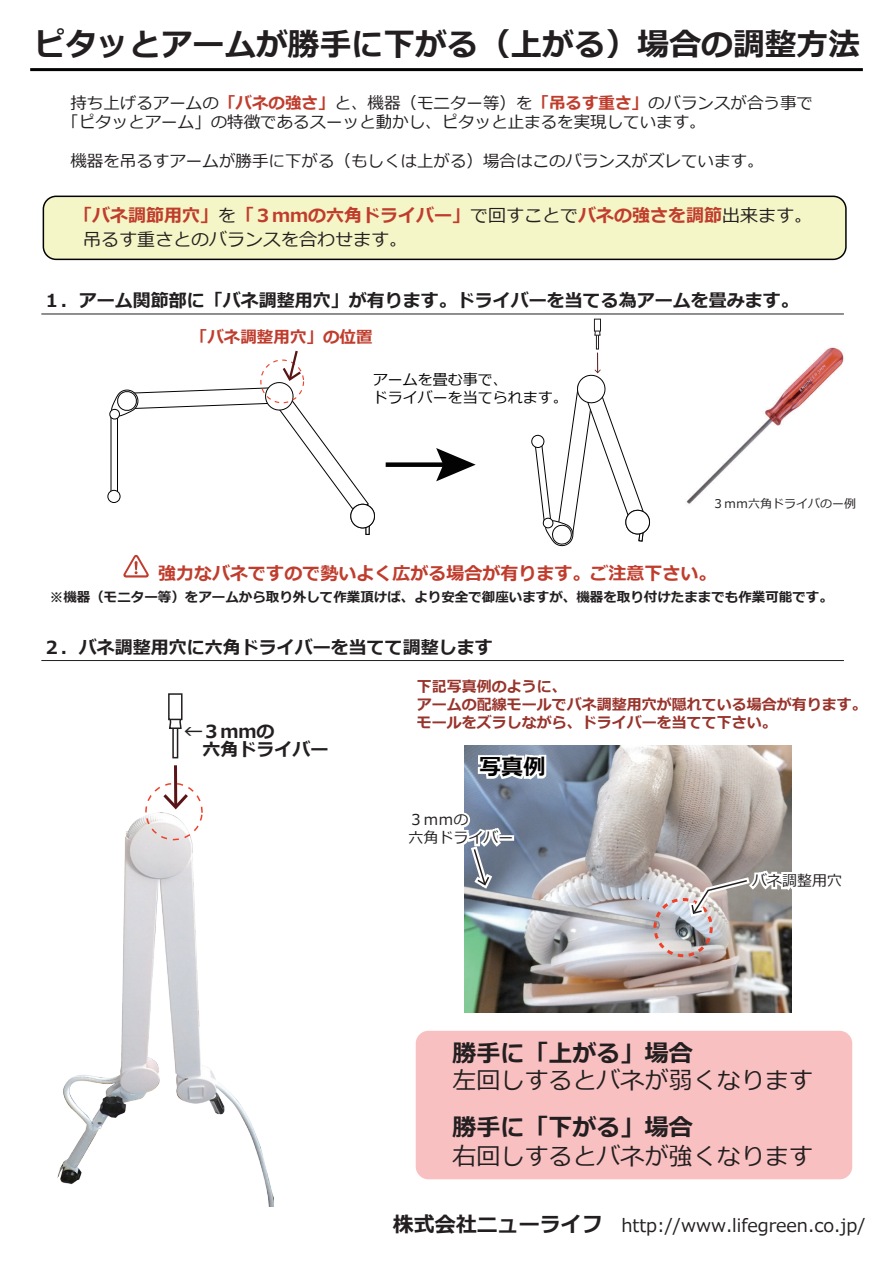
<style>
.page{position:relative;width:893px;height:1263px;background:#fff}
.page>*{position:absolute;margin:0;border:0;box-sizing:border-box;transform-origin:0 0}
.t1{font:700 31.8px "Meiryo";color:#231f20}
.t2{font:24px "Meiryo";color:#231f20}
.t3{font:700 24px "Meiryo";color:#231f20}
.t4{font:700 22.2px "Meiryo";color:#030303}
.t5{font:18px/24px "Meiryo";color:#231f20}
.t6{font:700 18px/18px "Meiryo";color:#231f20}
.t7{font:700 18px "Meiryo";color:#c03d2d}
.t8{font:16.5px/19.5px "Meiryo";color:#231f20}
.t9{font:700 16.5px "Meiryo";color:#c03d2d}
.t10{font:700 15px/18px "Meiryo";color:#98342c}
.t11{font:15px/18px "Meiryo";color:#030303}
.t12{font:15px/18px "Meiryo";color:#231f20}
.t13{font:700 13.5px "Meiryo";color:#231f20}
.t14{font:12px "Meiryo";color:#231f20}
.s1{font-weight:700;color:#c03d2d}
.s2{font-weight:700;font-size:21px}
</style>
<div class="page">
<div style="left:416px;top:1031px;width:436px;height:148px;background:#f9c0c1;border-radius:13px"></div>
<div style="left:43px;top:196px;width:803px;height:63px;background:#f5f6c7;border-radius:13px"></div>
<div style="left:43px;top:196px;width:804px;height:64px;border:2px solid #030303;border-radius:13px"></div>
<img style="left:57px;top:816px;width:217px;height:391px">
<div style="left:531px;top:435px;width:14px;height:13px;border:1px solid #030303;border-radius:6px"></div>
<div style="left:366px;top:518px;width:3px;height:17px;background:#fff;border:1px solid #030303"></div>
<div style="left:351px;top:504px;width:23px;height:24px;background:#fff;border-radius:50%"></div>
<div style="left:350px;top:504px;width:25px;height:24px;border:1px solid #030303;border-radius:50%"></div>
<div style="left:107px;top:490px;width:13px;height:13px;border:1px solid #030303;border-radius:50%"></div>
<div style="left:386px;top:462px;width:63px;height:5px;background:#030303"></div>
<svg style="left:436px;top:448px;width:40px;height:33px"></svg>
<img style="left:686px;top:347px;width:158px;height:157px">
<svg style="left:172px;top:730px;width:6px;height:28px"></svg>
<svg style="left:168px;top:720px;width:15px;height:10px"></svg>
<div style="left:168px;top:693px;width:15px;height:27px;background:#fff;border:2px solid #231f20"></div>
<hr style="left:174px;top:765px;width:3px;height:41px;background:#5a1415">
<svg style="left:144px;top:782px;width:60px;height:59px"></svg>
<div style="left:596px;top:332px;width:3px;height:17px;background:#fff;border:1px solid #231f20"></div>
<svg style="left:594px;top:331px;width:7px;height:5px"></svg>
<div style="left:594px;top:319px;width:7px;height:12px;background:#fff;border:1px solid #231f20"></div>
<svg style="left:534px;top:353px;width:116px;height:194px"></svg>
<img style="left:464px;top:745px;width:327px;height:268px">
<svg style="left:108px;top:350px;width:261px;height:159px"></svg>
<div style="left:653px;top:898px;width:60px;height:59px;border:3px dashed #ef4129;border-radius:50%"></div>
<hr style="left:30px;top:68px;width:833px;height:3px;background:#030303">
<svg style="left:123px;top:555px;width:26px;height:22px"></svg>
<hr style="left:41px;top:314px;width:803px;height:1px;background:#231f20">
<hr style="left:41px;top:660px;width:803px;height:1px;background:#231f20">
<svg style="left:476px;top:750px;width:74px;height:32px"></svg>
<svg style="left:686px;top:867px;width:106px;height:53px"></svg>
<svg style="left:464px;top:808px;width:40px;height:84px"></svg>
<div style="left:498px;top:835px;width:16px;height:6px;border:4px solid #fff"></div>
<h1 class="t1" style="left:34px;top:22px;width:828px">ピタッとアームが勝手に下がる（上がる）場合の調整方法</h1>
<p class="t8" style="left:62px;top:94px;width:752px;text-indent:8px">持ち上げるアームの<span class="s1">「バネの強さ」</span>と、機器（モニター等）を<span class="s1">「吊るす重さ」</span>のバランスが合う事で「ピタッとアーム」の特徴であるスーッと動かし、ピタッと止まるを実現しています。</p>
<p class="t8" style="left:70px;top:152px;width:694px">機器を吊るすアームが勝手に下がる（もしくは上がる）場合はこのバランスがズレています。</p>
<p class="t5" style="left:83px;top:204px;width:731px;text-indent:-9px"><span class="s1">「バネ調節用穴」</span>を<span class="s1">「３ｍｍの六角ドライバー」</span>で回すことで<span class="s1">バネの強さを調節</span>出来ます。吊るす重さとのバランスを合わせます。</p>
<p class="t6" style="left:43px;top:292px;width:757px">１．アーム関節部に「バネ調整用穴」が有ります。ドライバーを当てる為アームを畳みます。</p>
<p class="t9" style="left:191px;top:326px;width:183px">「バネ調整用穴」の位置</p>
<p class="t11" style="left:373px;top:371px;width:196px">アームを畳む事で、<br>ドライバーを当てられます。</p>
<p class="t14" style="left:712px;top:495px;width:146px">３ｍｍ六角ドライバのー例</p>
<p class="t7" style="left:158px;top:561px;width:559px">強力なバネですので勢いよく広がる場合が有ります。ご注意下さい。</p>
<p class="t13" style="left:50px;top:587px;width:784px">※機器（モニター等）をアームから取り外して作業頂けば、より安全で御座いますが、機器を取り付けたままでも作業可能です。</p>
<p class="t6" style="left:43px;top:639px;width:452px">２．バネ調整用穴に六角ドライバーを当てて調整します</p>
<p class="t6" style="left:185px;top:723px;width:145px">←３ｍｍの<br>　六角ドライバー</p>
<p class="t10" style="left:417px;top:678px;width:452px">下記写真例のように、<br>アームの配線モールでバネ調整用穴が隠れている場合が有ります。モールをズラしながら、ドライバーを当てて下さい。</p>
<h3 class="t4" style="left:479px;top:752px;width:68px">写真例</h3>
<p class="t12" style="left:408px;top:812px;width:106px">３ｍｍの<br>六角ドライバー</p>
<p class="t12" style="left:752px;top:872px;width:92px">バネ調整用穴</p>
<h2 class="t3" style="left:452px;top:1036px;width:242px">勝手に「上がる」場合</h2>
<h2 class="t2" style="left:452px;top:1063px;width:362px">左回しするとバネが弱くなります</h2>
<h2 class="t3" style="left:452px;top:1110px;width:242px">勝手に「下がる」場合</h2>
<h2 class="t2" style="left:452px;top:1139px;width:362px">右回しするとバネが強くなります</h2>
<p class="t5" style="left:393px;top:1214px;width:474px"><span class="s2">株式会社ニューライフ</span> http://www.lifegreen.co.jp/</p>
</div>
